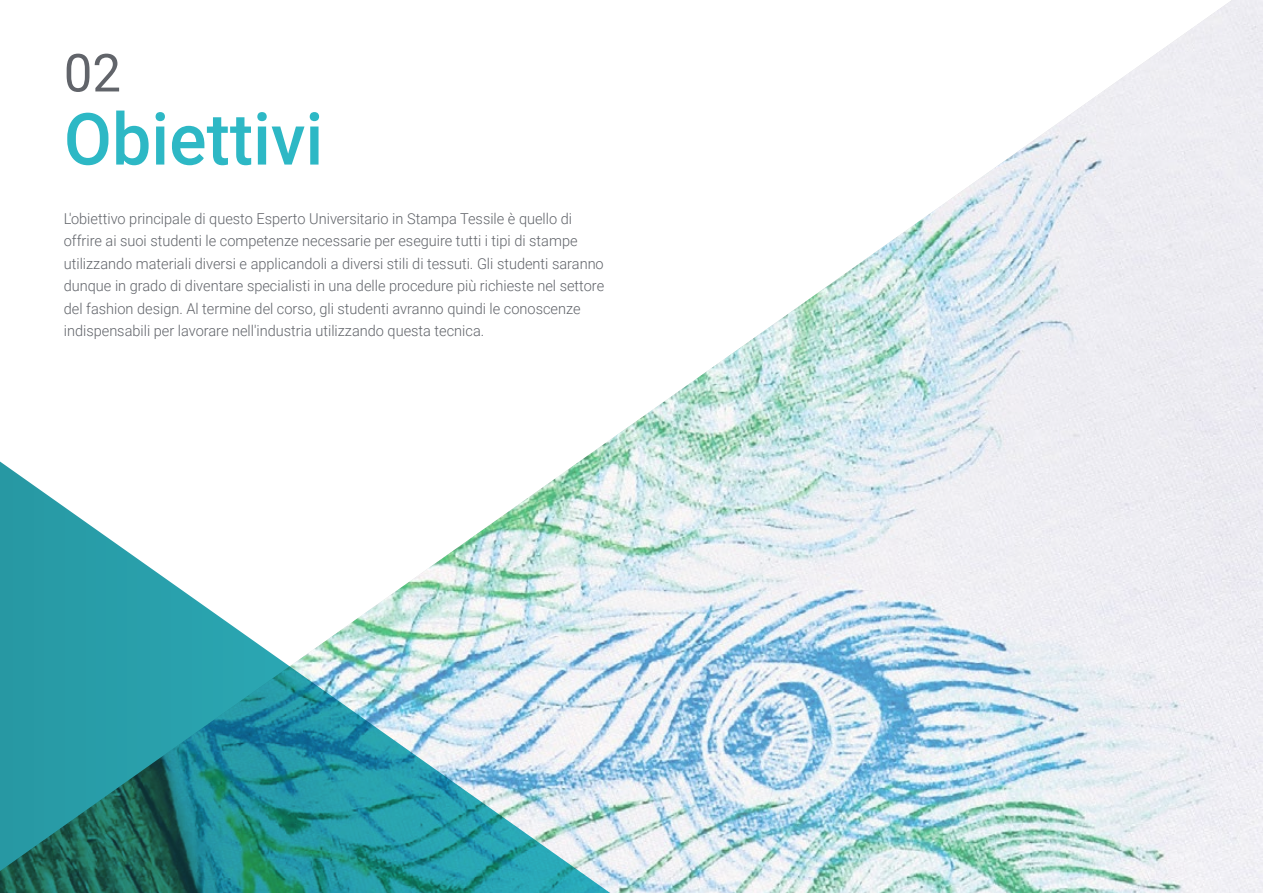
<style>
.page{position:relative;width:1263px;height:893px;background:#fff}
.page>*{position:absolute;margin:0;border:0;box-sizing:border-box;transform-origin:0 0}
.t1{font:500 72px "Roboto";color:#2db8c5}
.t2{font:52.5px "Roboto";color:#61646a}
.t3{font:300 15px/22.5px "Roboto";color:#61646a}
</style>
<div class="page">
<img style="left:601px;top:0;width:662px;height:893px">
<img style="left:0;top:446px;width:640px;height:447px">
<h2 class="t2" style="left:64px;top:36px;width:59px">02</h2>
<h1 class="t1" style="left:64px;top:89px;width:261px">Obiettivi</h1>
<p class="t3" style="left:64px;top:207px;width:542px">L'obiettivo principale di questo Esperto Universitario in Stampa Tessile è quello di offrire ai suoi studenti le competenze necessarie per eseguire tutti i tipi di stampe utilizzando materiali diversi e applicandoli a diversi stili di tessuti. Gli studenti saranno dunque in grado di diventare specialisti in una delle procedure più richieste nel settore del fashion design. Al termine del corso, gli studenti avranno quindi le conoscenze indispensabili per lavorare nell'industria utilizzando questa tecnica.</p>
</div>
